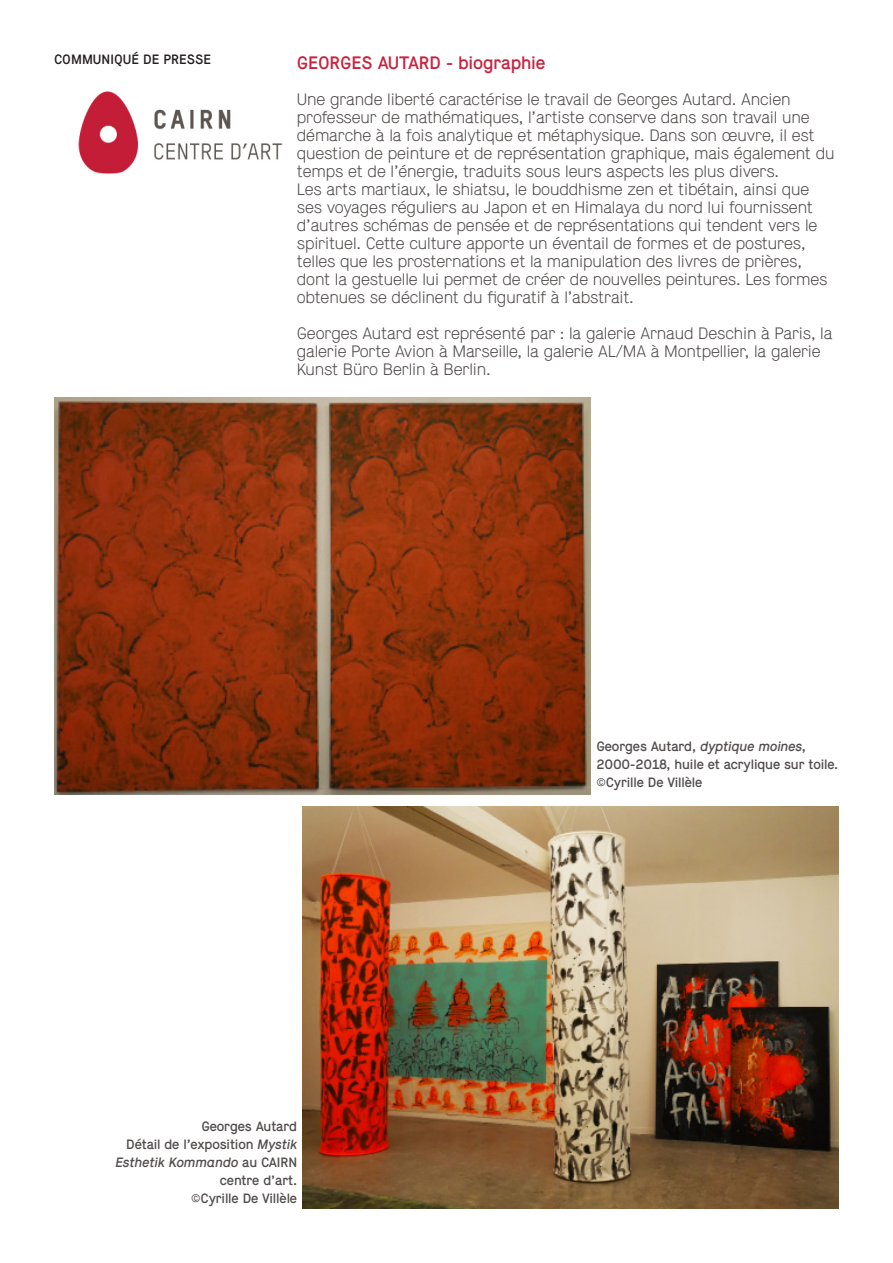
<style>
.page{position:relative;width:893px;height:1263px;background:#fff}
.page>*{position:absolute;margin:0;border:0;box-sizing:border-box;transform-origin:0 0}
.t1{font:18px "Maison";letter-spacing:-.01em;color:#c8233f}
.t2{font:300 16.5px/18px "Maison";letter-spacing:-.01em;color:#524e4d}
.t3{font:13.5px/18px "Maison";letter-spacing:-.01em;color:#524e4d;text-align:right}
.t4{font:13.5px "Maison";color:#231f20}
.s1{font-style:italic}
</style>
<div class="page">
<img style="left:78px;top:91px;width:205px;height:83px">
<img style="left:54px;top:398px;width:536px;height:397px">
<img style="left:303px;top:806px;width:536px;height:403px">
<p class="t4" style="left:54px;top:52px;width:158px">COMMUNIQUÉ DE PRESSE</p>
<p class="t1" style="left:297px;top:52px;width:250px">GEORGES AUTARD - biographie</p>
<p class="t2" style="left:297px;top:91px;width:539px">Une grande liberté caractérise le travail de Georges Autard. Ancien professeur de mathématiques, l’artiste conserve dans son travail une démarche à la fois analytique et métaphysique. Dans son œuvre, il est question de peinture et de représentation graphique, mais également du temps et de l’énergie, traduits sous leurs aspects les plus divers.</p>
<p class="t2" style="left:297px;top:181px;width:532px">Les arts martiaux, le shiatsu, le bouddhisme zen et tibétain, ainsi que ses voyages réguliers au Japon et en Himalaya du nord lui fournissent d’autres schémas de pensée et de représentations qui tendent vers le spirituel. Cette culture apporte un éventail de formes et de postures, telles que les prosternations et la manipulation des livres de prières, dont la gestuelle lui permet de créer de nouvelles peintures. Les formes obtenues se déclinent du figuratif à l’abstrait.</p>
<p class="t2" style="left:297px;top:325px;width:537px">Georges Autard est représenté par : la galerie Arnaud Deschin à Paris, la galerie Porte Avion à Marseille, la galerie AL/MA à Montpellier, la galerie<br>Kunst Büro Berlin à Berlin.</p>
<p class="t3" style="left:596px;top:738px;width:243px;text-align:left">Georges Autard, <span class="s1">dyptique moines</span>,<br>2000-2018, huile et acrylique sur toile.</p>
<p class="t3" style="left:596px;top:774px;width:108px">©Cyrille De Villèle</p>
<p class="t3" style="left:201px;top:1117px;width:97px">Georges Autard</p>
<p class="t3" style="left:115px;top:1135px;width:183px">Détail de l’exposition <span class="s1">Mystik<br>Esthetik Kommando</span> au CAIRN centre d’art.</p>
<p class="t3" style="left:191px;top:1189px;width:108px">©Cyrille De Villèle</p>
</div>
